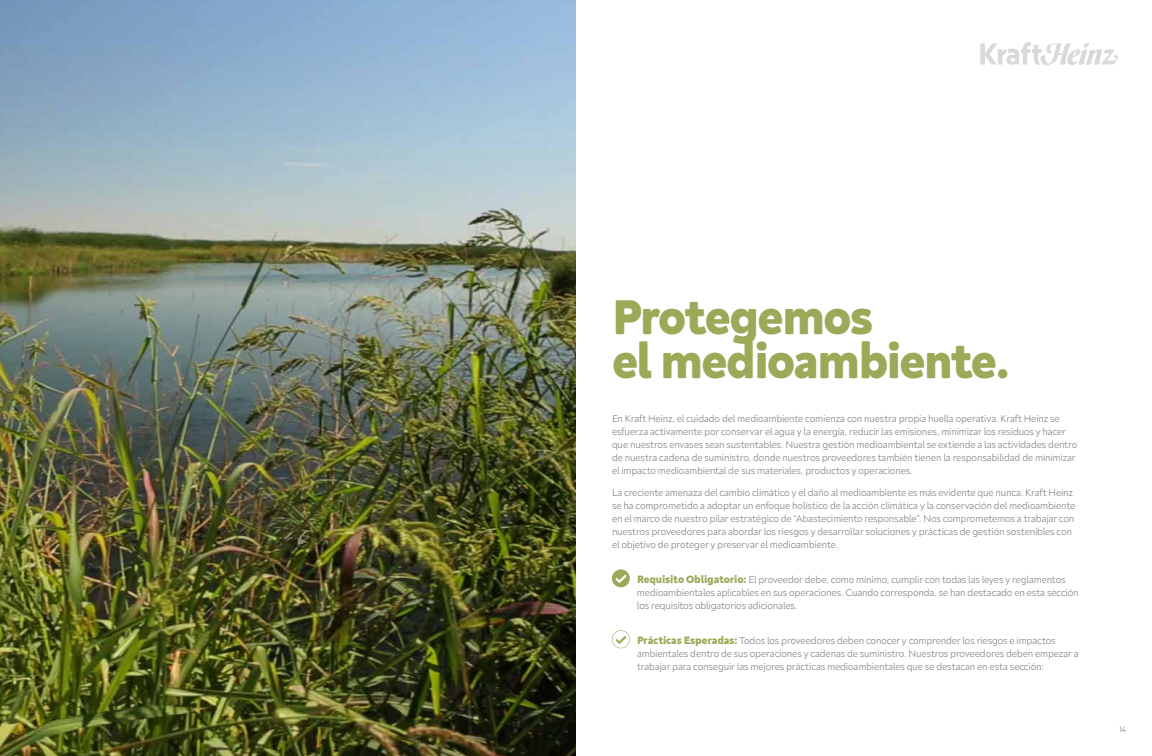
<style>
.page{position:relative;width:1152px;height:756px;background:#fff}
.page>*{position:absolute;margin:0;border:0;box-sizing:border-box;transform-origin:0 0}
.t1{font:800 50px/44px "Neufreit";letter-spacing:-.035em;color:#9aaa58}
.t2{font:300 10px/13px "Neufreit";letter-spacing:-.01em;color:#808285}
.t3{font:300 8px "Neufreit";color:#808285}
.s1{font-weight:800;font-size:11px;color:#9aaa58}
</style>
<div class="page">
<img style="left:0;top:0;width:576px;height:756px">
<svg style="left:980px;top:42px;width:138px;height:23px"></svg>
<svg style="left:612px;top:569px;width:18px;height:18px"></svg>
<svg style="left:612px;top:630px;width:18px;height:18px"></svg>
<h1 class="t1" style="left:612px;top:294px;width:400px">Protegemos<br>el medioambiente.</h1>
<p class="t2" style="left:612px;top:411px;width:467px">En Kraft Heinz, el cuidado del medioambiente comienza con nuestra propia huella operativa. Kraft Heinz se esfuerza activamente por conservar el agua y la energía, reducir las emisiones, minimizar los residuos y hacer que nuestros envases sean sustentables. Nuestra gestión medioambiental se extiende a las actividades dentro de nuestra cadena de suministro, donde nuestros proveedores también tienen la responsabilidad de minimizar el impacto medioambiental de sus materiales, productos y operaciones.</p>
<p class="t2" style="left:612px;top:485px;width:465px">La creciente amenaza del cambio climático y el daño al medioambiente es más evidente que nunca. Kraft Heinz se ha comprometido a adoptar un enfoque holístico de la acción climática y la conservación del medioambiente en el marco de nuestro pilar estratégico de “Abastecimiento responsable”. Nos comprometemos a trabajar con nuestros proveedores para abordar los riesgos y desarrollar soluciones y prácticas de gestión sostenibles con el objetivo de proteger y preservar el medioambiente.</p>
<p class="t2" style="left:637px;top:572px;width:443px"><span class="s1">Requisito Obligatorio:</span> El proveedor debe, como mínimo, cumplir con todas las leyes y reglamentos medioambientales aplicables en sus operaciones. Cuando corresponda, se han destacado en esta sección los requisitos obligatorios adicionales.</p>
<p class="t2" style="left:637px;top:633px;width:443px"><span class="s1">Prácticas Esperadas:</span> Todos los proveedores deben conocer y comprender los riesgos e impactos ambientales dentro de sus operaciones y cadenas de suministro. Nuestros proveedores deben empezar a trabajar para conseguir las mejores prácticas medioambientales que se destacan en esta sección:</p>
<p class="t3" style="left:1119px;top:725px;width:8px">14</p>
</div>
